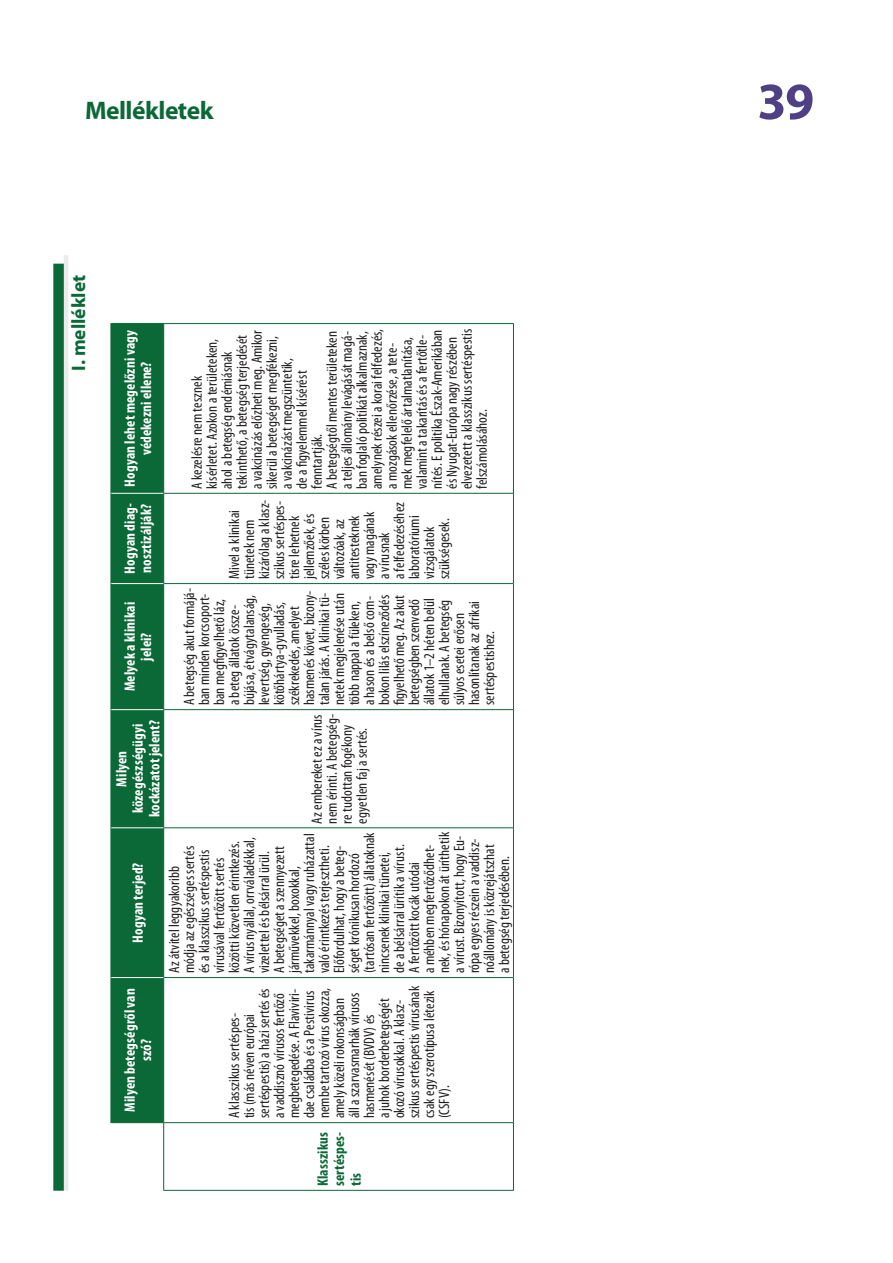
<style>
.page{position:relative;width:893px;height:1263px;background:#fff}
.page>*{position:absolute;margin:0;border:0;box-sizing:border-box;transform-origin:0 0}
.t1{font:700 52.5px "Myriad Pro";color:#4f4085}
.t2{font:700 25.5px "Myriad Pro";letter-spacing:-.02em;color:#0b6938}
.I_01_-_ANN_NUMERO{font:700 19.5px "Myriad Pro";color:#0b6938}
.J_01_-_ANN_REGULAR_G{font:condensed 15px/15px "Myriad Pro";letter-spacing:.005em;color:#231f20}
.J_03_-_ANN_BOLD_CENT{font:700 condensed 15px/16.5px "Myriad Pro";letter-spacing:.005em;color:#fff;text-align:center}
.J_05_-_ANN_BOLD_GAUC{font:700 condensed 15px/16.5px "Myriad Pro";letter-spacing:.01em;color:#0b6938;text-align:justify}
</style>
<div class="page">
<hr style="left:64px;top:255px;width:4px;height:936px;background:#ebebeb">
<div style="left:112px;top:324px;width:51px;height:798px;background:#0b6938"></div>
<hr style="left:111px;top:977px;width:1px;height:146px;background:#0b6938">
<hr style="left:111px;top:1122px;width:52px;height:1px;background:#0b6938">
<hr style="left:111px;top:828px;width:1px;height:149px;background:#0b6938">
<hr style="left:111px;top:710px;width:1px;height:118px;background:#0b6938">
<hr style="left:111px;top:584px;width:1px;height:126px;background:#0b6938">
<hr style="left:111px;top:493px;width:1px;height:91px;background:#0b6938">
<hr style="left:111px;top:323px;width:1px;height:170px;background:#0b6938">
<hr style="left:111px;top:323px;width:52px;height:1px;background:#0b6938">
<hr style="left:163px;top:1123px;width:1px;height:68px;background:#0b6938">
<hr style="left:164px;top:1190px;width:349px;height:1px;background:#0b6938">
<hr style="left:163px;top:977px;width:1px;height:146px;background:#0b6938">
<hr style="left:164px;top:1122px;width:349px;height:1px;background:#0b6938">
<hr style="left:163px;top:828px;width:1px;height:149px;background:#0b6938">
<hr style="left:164px;top:977px;width:349px;height:1px;background:#0b6938">
<hr style="left:163px;top:710px;width:1px;height:118px;background:#0b6938">
<hr style="left:164px;top:827px;width:349px;height:1px;background:#0b6938">
<hr style="left:163px;top:584px;width:1px;height:126px;background:#0b6938">
<hr style="left:164px;top:709px;width:349px;height:1px;background:#0b6938">
<hr style="left:163px;top:493px;width:1px;height:91px;background:#0b6938">
<hr style="left:164px;top:583px;width:349px;height:1px;background:#0b6938">
<hr style="left:163px;top:323px;width:1px;height:170px;background:#0b6938">
<hr style="left:164px;top:493px;width:349px;height:1px;background:#0b6938">
<hr style="left:164px;top:323px;width:349px;height:1px;background:#0b6938">
<hr style="left:513px;top:1123px;width:1px;height:68px;background:#0b6938">
<hr style="left:513px;top:977px;width:1px;height:146px;background:#0b6938">
<hr style="left:513px;top:828px;width:1px;height:149px;background:#0b6938">
<hr style="left:513px;top:710px;width:1px;height:118px;background:#0b6938">
<hr style="left:513px;top:584px;width:1px;height:126px;background:#0b6938">
<hr style="left:513px;top:493px;width:1px;height:91px;background:#0b6938">
<hr style="left:513px;top:323px;width:1px;height:170px;background:#0b6938">
<hr style="left:111px;top:977px;width:52px;height:1px;background:#fff">
<hr style="left:111px;top:827px;width:52px;height:1px;background:#fff">
<hr style="left:111px;top:709px;width:52px;height:1px;background:#fff">
<hr style="left:111px;top:583px;width:52px;height:1px;background:#fff">
<hr style="left:111px;top:493px;width:52px;height:1px;background:#fff">
<div style="left:53px;top:264px;width:11px;height:927px;background:#0b6938"></div>
<h2 class="t2" style="left:85px;top:94px;width:130px">Mellékletek</h2>
<p class="I_01_-_ANN_NUMERO" style="left:66px;top:371px;width:98px;rotate:-90deg">I. melléklet</p>
<p class="J_03_-_ANN_BOLD_CENT" style="left:122px;top:487px;width:158px;rotate:-90deg">Hogyan lehet megelőzni vagy védekezni ellene?</p>
<p class="J_03_-_ANN_BOLD_CENT" style="left:122px;top:573px;width:72px;text-align:left;rotate:-90deg">Hogyan diag&shy;nosztizálják?</p>
<p class="J_03_-_ANN_BOLD_CENT" style="left:122px;top:691px;width:90px;rotate:-90deg">Melyek a klinikai jelei?</p>
<p class="J_03_-_ANN_BOLD_CENT" style="left:113px;top:817px;width:98px;rotate:-90deg">Milyen közegészségügyi kockázatot jelent?</p>
<p class="J_01_-_ANN_REGULAR_G" style="left:190px;top:489px;width:161px;rotate:-90deg">A kezelésre nem tesznek kísérletet. Azokon aterületeken, ahol abetegség endémiásnak tekinthető, abetegség terjedését avakcinázás előzheti meg. Amikor sikerül abetegséget megfékezni, avakcinázást megszüntetik,<br>de a figyelemmel kísérést fenntartják.</p>
<p class="J_01_-_ANN_REGULAR_G" style="left:325px;top:489px;width:162px;rotate:-90deg">A betegségtől mentes területeken a teljes állomány levágását magá&shy;ban foglaló politikát alkalmaznak, amelynek részei akorai felfedezés, a mozgások ellenőrzése, atete&shy;mek megfelelő ártalmatlanítása, valamint atakarítás és afertőtle&shy;nítés. Epolitika Észak-Amerikában és Nyugat-Európa nagy részében elvezetett aklasszikus sertéspestis felszámolásához.</p>
<p class="J_01_-_ANN_REGULAR_G" style="left:227px;top:579px;width:81px;rotate:-90deg">Mivel aklinikai tünetek nem kizárólag aklas - szikus sertéspes&shy;tisre lehetnek jellemzőek, és széles körben változóak, az antitesteknek vagy magának avírusnak afelfedezéséhez laboratóriumi vizsgálatok szükségesek.</p>
<p class="J_01_-_ANN_REGULAR_G" style="left:182px;top:705px;width:119px;rotate:-90deg">A betegség akut formájá&shy;ban minden korcsoport&shy;ban megfigyelhető láz, abeteg állatok össze&shy;bújása, étvágytalanság, levertség, gyengeség, kötőhártya-gyulladás, székrekedés, amelyet hasmenés követ, bizony&shy;talan járás. A klinikai tü&shy;netek megjelenése után több nappal a füleken,<br>a hason és abelső com&shy;bokon lilás elszíneződés figyelhető meg. Azakut betegségben szenvedő állatok 1–2 héten belül elhullanak. A betegség súlyos esetei erősen hasonlítanak az afrikai sertéspestishez.</p>
<p class="J_01_-_ANN_REGULAR_G" style="left:310px;top:823px;width:111px;rotate:-90deg">Azembereket ez avírus nem érinti. A betegség&shy;re tudottan fogékony egyetlen faj asertés.</p>
<p class="J_03_-_ANN_BOLD_CENT" style="left:130px;top:943px;width:82px;rotate:-90deg">Hogyan terjed?</p>
<p class="J_03_-_ANN_BOLD_CENT" style="left:122px;top:1112px;width:125px;rotate:-90deg">Milyen betegségről van szó?</p>
<p class="J_01_-_ANN_REGULAR_G" style="left:167px;top:973px;width:143px;rotate:-90deg">Az átvitel leggyakoribb<br>módja az egészséges sertés<br>és aklasszikus sertéspestis vírusával fertőzött sertés közötti közvetlen érintkezés.<br>A vírus nyállal, orrváladékkal, vizelettel és bélsárral ürül.<br>A betegséget aszennyezett járművekkel, boxokkal, takarmánnyal vagy ruházattal való érintkezés terjesztheti.<br>Előfordulhat, hogy abeteg&shy;séget krónikusan hordozó (tartósan fertőzött) állatoknak nincsenek klinikai tünetei,<br>de abélsárral ürítik avírust.<br>A fertőzött kocák utódai<br>a méhben megfertőződhet&shy;nek, és hónapokon át üríthetik avírust. Bizonyított, hogy Eu&shy;rópa egyes részein avaddisz&shy;nóállomány is közrejátszhat abetegség terjedésében.</p>
<p class="J_01_-_ANN_REGULAR_G" style="left:227px;top:1118px;width:134px;rotate:-90deg">A klasszikus sertéspes-<br>tis (más néven európai sertéspestis) a házi sertés és avaddisznó vírusos fertőző megbetegedése. A Flaviviri&shy;dae családba és aPestivirus nembe tartozó vírus okozza, amely közeli rokonságban áll aszarvasmarhák vírusos hasmenését (BVDV) és ajuhok borderbetegségét okozó vírusokkal. A klas - szikus sertéspestis vírusának csak egy szerotípusa létezik (CSFV).</p>
<p class="J_05_-_ANN_BOLD_GAUC" style="left:315px;top:1186px;width:56px;rotate:-90deg">Klasszikus sertéspes&shy;tis</p>
<h1 class="t1" style="left:757px;top:67px;width:58px">39</h1>
</div>
